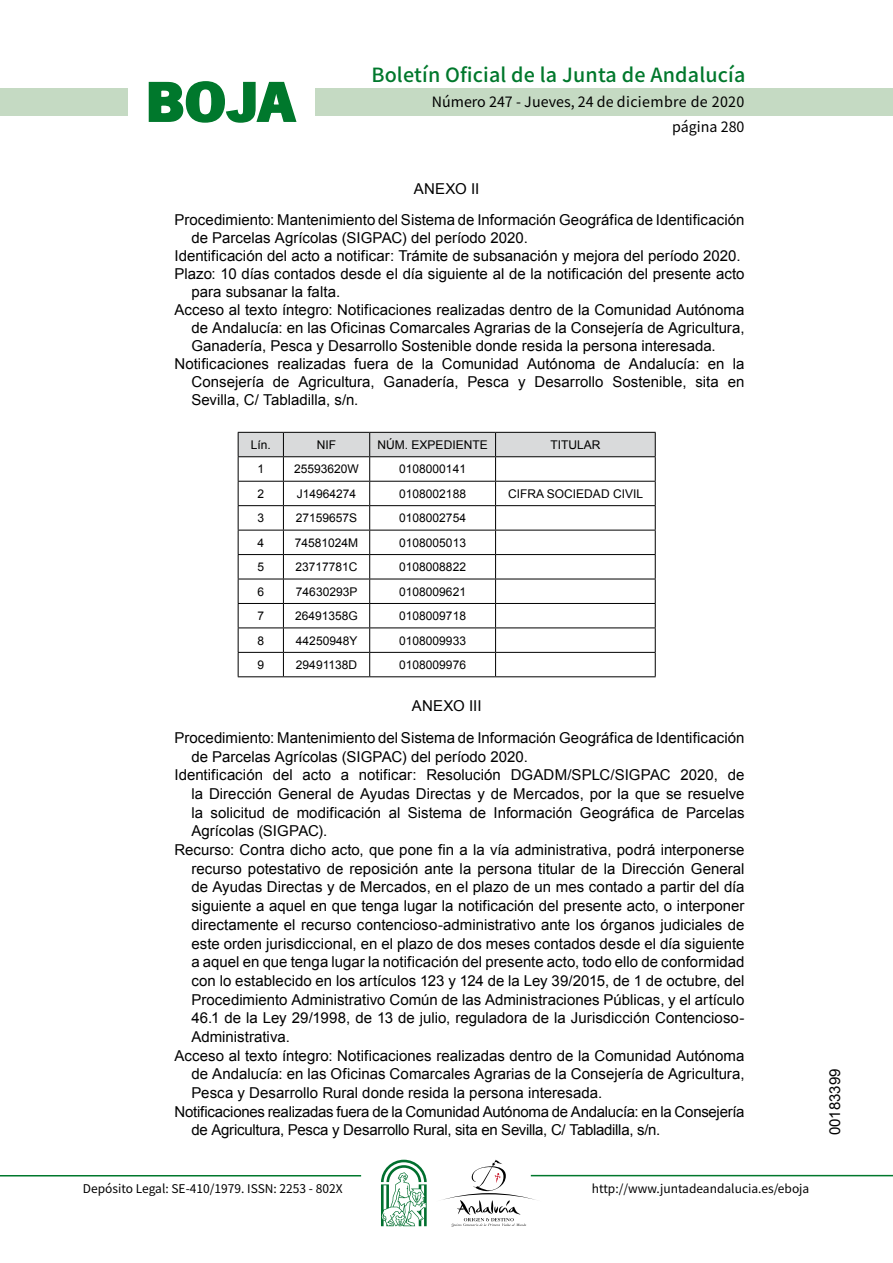
<style>
.page{position:relative;width:893px;height:1263px;background:#fff}
.page>*{position:absolute;margin:0;border:0;box-sizing:border-box;transform-origin:0 0}
.t1{font:700 57.75px "News Got T";color:#00782c;scale:1.14 1}
.t2{font:500 19.5px "Noto Sans HK";letter-spacing:.01em;color:#00782c}
.t3{font:15px/30.8px "Arial";color:#000}
.t4{font:15px "Arial";letter-spacing:-.02em;color:#000}
.t5{font:14.25px/24.5px "Noto Sans HK";color:#000;text-align:right}
.t6{font:12px "Arial";color:#000}
.t7{font:12px "Noto Sans HK";color:#000}
</style>
<div class="page">
<div style="left:315px;top:88px;width:577px;height:28px;background:#c5dac3"></div>
<div style="left:0;top:88px;width:128px;height:28px;background:#c5dac3"></div>
<hr style="left:0;top:1175px;width:361px;height:2px;background:#00782c">
<hr style="left:531px;top:1175px;width:361px;height:1px;background:#00782c">
<svg style="left:148px;top:81px;width:149px;height:42px"></svg>
<svg style="left:442px;top:1160px;width:100px;height:67px"></svg>
<svg style="left:381px;top:1160px;width:45px;height:66px"></svg>
<svg style="left:238px;top:432px;width:418px;height:244px"></svg>
<hr style="left:238px;top:676px;width:45px;height:1px;background:#000">
<hr style="left:283px;top:676px;width:87px;height:1px;background:#000">
<hr style="left:370px;top:676px;width:125px;height:1px;background:#000">
<hr style="left:495px;top:676px;width:160px;height:1px;background:#000">
<h1 class="t1" style="left:145px;top:68px;width:133px">BOJA</h1>
<h2 class="t2" style="left:371px;top:64px;width:375px">Boletín Oficial de la Junta de Andalucía</h2>
<p class="t5" style="left:432px;top:90px;width:314px">Número 247 - Jueves, 24 de diciembre de 2020 página 280</p>
<p class="t3" style="left:174px;top:173px;width:571px;text-indent:239px">ANEXO II<br>Procedimiento: Mantenimiento del Sistema de Información Geográfica de Identificación</p>
<p class="t3" style="left:191px;top:222px;width:338px">de Parcelas Agrícolas (SIGPAC) del período 2020.</p>
<p class="t3" style="left:174px;top:240px;width:568px">Identificación del acto a notificar: Trámite de subsanación y mejora del período 2020.</p>
<p class="t3" style="left:174px;top:258px;width:571px">Plazo: 10 días contados desde el día siguiente al de la notificación del presente acto</p>
<p class="t3" style="left:191px;top:276px;width:150px">para subsanar la falta.</p>
<p class="t3" style="left:174px;top:294px;width:571px">Acceso al texto íntegro: Notificaciones realizadas dentro de la Comunidad Autónoma</p>
<p class="t3" style="left:191px;top:312px;width:554px">de Andalucía: en las Oficinas Comarcales Agrarias de la Consejería de Agricultura,</p>
<p class="t3" style="left:191px;top:330px;width:526px">Ganadería, Pesca y Desarrollo Sostenible donde resida la persona interesada.</p>
<p class="t3" style="left:174px;top:348px;width:571px">Notificaciones realizadas fuera de la Comunidad Autónoma de Andalucía: en la</p>
<p class="t3" style="left:191px;top:366px;width:554px">Consejería de Agricultura, Ganadería, Pesca y Desarrollo Sostenible, sita en</p>
<p class="t3" style="left:191px;top:384px;width:168px">Sevilla, C/ Tabladilla, s/n.</p>
<p class="t6" style="left:251px;top:437px;width:22px">Lín.</p>
<p class="t6" style="left:317px;top:437px;width:21px">NIF</p>
<p class="t6" style="left:377px;top:437px;width:112px">NÚM. EXPEDIENTE</p>
<p class="t6" style="left:550px;top:437px;width:52px">TITULAR</p>
<p class="t6" style="left:257px;top:461px;width:8px">1</p>
<p class="t6" style="left:294px;top:461px;width:66px">25593620W</p>
<p class="t6" style="left:399px;top:461px;width:68px">0108000141</p>
<p class="t6" style="left:257px;top:486px;width:8px">2</p>
<p class="t6" style="left:297px;top:486px;width:61px">J14964274</p>
<p class="t6" style="left:399px;top:486px;width:68px">0108002188</p>
<p class="t6" style="left:508px;top:486px;width:136px">CIFRA SOCIEDAD CIVIL</p>
<p class="t6" style="left:257px;top:510px;width:8px">3</p>
<p class="t6" style="left:296px;top:510px;width:63px">27159657S</p>
<p class="t6" style="left:399px;top:510px;width:68px">0108002754</p>
<p class="t6" style="left:257px;top:535px;width:8px">4</p>
<p class="t6" style="left:295px;top:535px;width:65px">74581024M</p>
<p class="t6" style="left:399px;top:535px;width:68px">0108005013</p>
<p class="t6" style="left:257px;top:559px;width:8px">5</p>
<p class="t6" style="left:295px;top:559px;width:64px">23717781C</p>
<p class="t6" style="left:399px;top:559px;width:68px">0108008822</p>
<p class="t6" style="left:257px;top:584px;width:8px">6</p>
<p class="t6" style="left:296px;top:584px;width:63px">74630293P</p>
<p class="t6" style="left:399px;top:584px;width:68px">0108009621</p>
<p class="t6" style="left:257px;top:608px;width:8px">7</p>
<p class="t6" style="left:295px;top:608px;width:64px">26491358G</p>
<p class="t6" style="left:399px;top:608px;width:68px">0108009718</p>
<p class="t6" style="left:257px;top:632px;width:8px">8</p>
<p class="t6" style="left:296px;top:632px;width:63px">44250948Y</p>
<p class="t6" style="left:399px;top:632px;width:68px">0108009933</p>
<p class="t6" style="left:257px;top:657px;width:8px">9</p>
<p class="t6" style="left:296px;top:657px;width:63px">29491138D</p>
<p class="t6" style="left:399px;top:657px;width:68px">0108009976</p>
<p class="t3" style="left:174px;top:691px;width:571px;line-height:31.5px;text-indent:237px">ANEXO III<br>Procedimiento: Mantenimiento del Sistema de Información Geográfica de Identificación</p>
<p class="t3" style="left:191px;top:741px;width:338px">de Parcelas Agrícolas (SIGPAC) del período 2020.</p>
<p class="t3" style="left:174px;top:760px;width:571px">Identificación del acto a notificar: Resolución DGADM/SPLC/SIGPAC 2020, de</p>
<p class="t3" style="left:191px;top:778px;width:554px">la Dirección General de Ayudas Directas y de Mercados, por la que se resuelve</p>
<p class="t3" style="left:191px;top:797px;width:554px">la solicitud de modificación al Sistema de Información Geográfica de Parcelas</p>
<p class="t3" style="left:191px;top:816px;width:137px">Agrícolas (SIGPAC).</p>
<p class="t3" style="left:174px;top:835px;width:571px">Recurso: Contra dicho acto, que pone fin a la vía administrativa, podrá interponerse</p>
<p class="t3" style="left:191px;top:853px;width:554px">recurso potestativo de reposición ante la persona titular de la Dirección General</p>
<p class="t3" style="left:191px;top:872px;width:554px">de Ayudas Directas y de Mercados, en el plazo de un mes contado a partir del día</p>
<p class="t3" style="left:191px;top:891px;width:554px">siguiente a aquel en que tenga lugar la notificación del presente acto, o interponer</p>
<p class="t3" style="left:191px;top:909px;width:554px">directamente el recurso contencioso-administrativo ante los órganos judiciales de</p>
<p class="t3" style="left:191px;top:928px;width:554px">este orden jurisdiccional, en el plazo de dos meses contados desde el día siguiente</p>
<p class="t3" style="left:191px;top:947px;width:554px">a aquel en que tenga lugar la notificación del presente acto, todo ello de conformidad</p>
<p class="t3" style="left:191px;top:965px;width:554px">con lo establecido en los artículos 123 y 124 de la Ley 39/2015, de 1 de octubre, del</p>
<p class="t3" style="left:191px;top:984px;width:554px">Procedimiento Administrativo Común de las Administraciones Públicas, y el artículo</p>
<p class="t3" style="left:191px;top:1003px;width:554px">46.1 de la Ley 29/1998, de 13 de julio, reguladora de la Jurisdicción Contencioso-</p>
<p class="t3" style="left:191px;top:1021px;width:100px">Administrativa.</p>
<p class="t3" style="left:174px;top:1040px;width:571px">Acceso al texto íntegro: Notificaciones realizadas dentro de la Comunidad Autónoma</p>
<p class="t3" style="left:191px;top:1059px;width:554px">de Andalucía: en las Oficinas Comarcales Agrarias de la Consejería de Agricultura,</p>
<p class="t3" style="left:191px;top:1078px;width:412px">Pesca y Desarrollo Rural donde resida la persona interesada.</p>
<p class="t4" style="left:174px;top:1102px;width:571px">Notificaciones realizadas fuera de la Comunidad Autónoma de Andalucía: en la Consejería</p>
<p class="t4" style="left:191px;top:1120px;width:470px">de Agricultura, Pesca y Desarrollo Rural, sita en Sevilla, C/ Tabladilla, s/n.</p>
<p class="t7" style="left:83px;top:1181px;width:261px">Depósito Legal: SE-410/1979. ISSN: 2253 - 802X</p>
<p class="t7" style="left:592px;top:1181px;width:219px">http://www.juntadeandalucia.es/eboja</p>
<p class="t3" style="left:819px;top:1135px;width:68px;rotate:-90deg">00183399</p>
</div>
